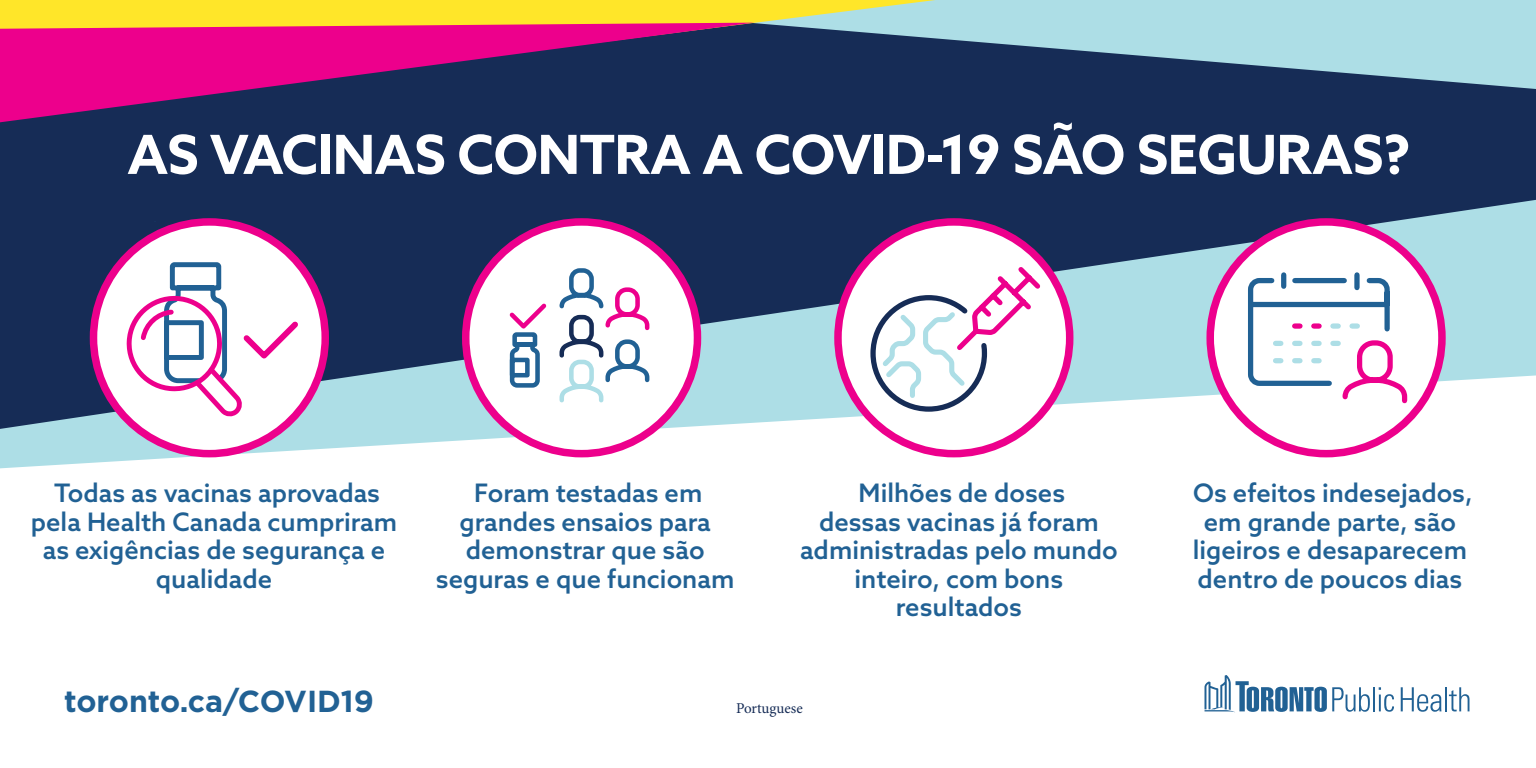
<style>
.page{position:relative;width:1536px;height:768px;background:#fff}
.page>*{position:absolute;margin:0;border:0;box-sizing:border-box;transform-origin:0 0}
.t1{font:700 54px "Azo Sans";letter-spacing:-.01em;color:#fff}
.t2{font:700 30.3px "Gotham";color:#216194}
.t3{font:500 25.5px/28.5px "Azo Sans";color:#216194;text-align:center}
.t4{font:15px "Minion Pro";color:#162c56}
</style>
<div class="page">
<div style="left:0;top:0;width:1536px;height:438px;background:#162c56"></div>
<svg style="left:0;top:200px;width:1536px;height:268px"></svg>
<svg style="left:1205px;top:675px;width:165px;height:37px"></svg>
<hr style="left:1373px;top:687px;width:2px;height:24px;background:#216194">
<svg style="left:1379px;top:687px;width:15px;height:25px"></svg>
<svg style="left:1401px;top:687px;width:40px;height:25px"></svg>
<hr style="left:1445px;top:687px;width:2px;height:24px;background:#216194">
<svg style="left:1449px;top:687px;width:21px;height:24px"></svg>
<div style="left:94px;top:222px;width:231px;height:232px;background:#fff;border-radius:50%"></div>
<svg style="left:126px;top:260px;width:177px;height:163px"></svg>
<div style="left:90px;top:218px;width:239px;height:239px;border:8px solid #ed008c;border-radius:50%"></div>
<div style="left:466px;top:222px;width:231px;height:232px;background:#fff;border-radius:50%"></div>
<div style="left:462px;top:218px;width:239px;height:239px;border:8px solid #ed008c;border-radius:50%"></div>
<div style="left:838px;top:222px;width:232px;height:232px;background:#fff;border-radius:50%"></div>
<svg style="left:868px;top:262px;width:177px;height:152px"></svg>
<div style="left:834px;top:218px;width:239px;height:239px;border:8px solid #ed008c;border-radius:50%"></div>
<div style="left:1210px;top:222px;width:232px;height:232px;background:#fff;border-radius:50%"></div>
<svg style="left:1248px;top:272px;width:160px;height:132px"></svg>
<div style="left:1206px;top:218px;width:240px;height:239px;border:8px solid #ed008c;border-radius:50%"></div>
<svg style="left:936px;top:0;width:600px;height:89px;fill:#addee6"></svg>
<svg style="left:0;top:0;width:936px;height:39px;background:#e5d946"></svg>
<svg style="left:0;top:23px;width:754px;height:99px"></svg>
<svg style="left:559px;top:268px;width:91px;height:135px"></svg>
<svg style="left:509px;top:303px;width:38px;height:85px"></svg>
<p class="t1" style="left:128px;top:119px;width:1284px">AS VACINAS CONTRA A COVID-19 SÃO SEGURAS?</p>
<p class="t3" style="left:31px;top:479px;width:368px">Todas as vacinas aprovadas pela Health Canada cumpriram as exigências de segurança e qualidade</p>
<p class="t3" style="left:460px;top:479px;width:253px">Foram testadas em grandes ensaios para demonstrar que são</p>
<p class="t3" style="left:436px;top:564px;width:300px">seguras e que funcionam</p>
<p class="t3" style="left:800px;top:479px;width:319px">Milhões de doses<br>dessas vacinas já foram administradas pelo mundo inteiro, com bons resultados</p>
<p class="t3" style="left:1193px;top:479px;width:282px">Os efeitos indesejados, em grande parte, são ligeiros e desaparecem dentro de poucos dias</p>
<p class="t2" style="left:64px;top:684px;width:311px">toronto.ca/COVID19</p>
<p class="t4" style="left:736px;top:698px;width:68px">Portuguese</p>
</div>
